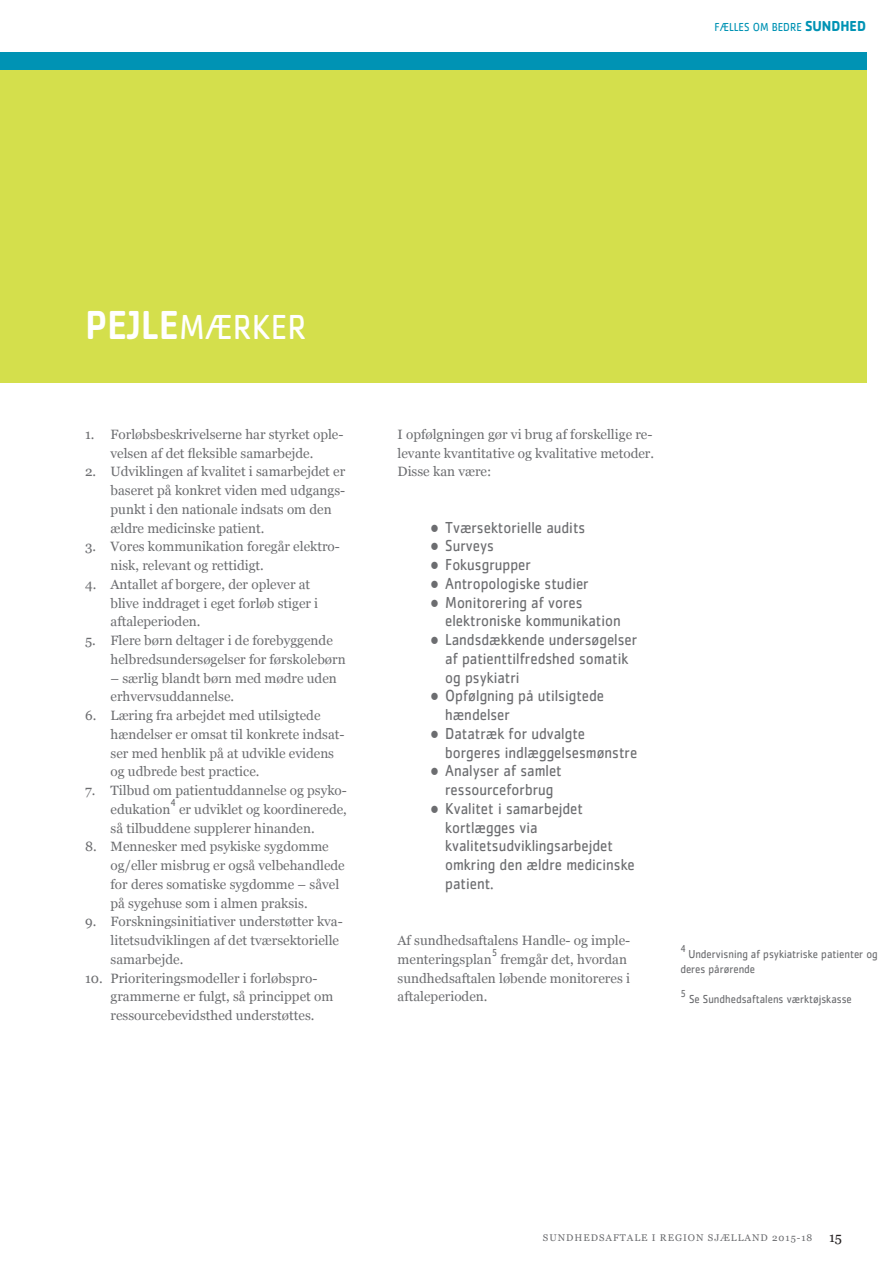
<style>
.page{position:relative;width:893px;height:1263px;background:#fff}
.page>*{position:absolute;margin:0;border:0;box-sizing:border-box;transform-origin:0 0}
.t1{font:36px "Cachet Std";color:#fff;scale:.9 1}
.t2{font:16.5px/18.8px "Cachet Std";color:#6c6d70;scale:.9 1}
.t3{font:13.5px/18.8px "Georgia";color:#6c6d70}
.t4{font:12px/15px "Cachet Std";color:#6c6d70;scale:.9 1}
.t5{font:12px "Cachet Std";color:#0093b4;scale:.9 1}
.t6{font:10.5px "Cachet Std";color:#6c6d70;scale:.9 1}
.t7{font:9.75px "Georgia";letter-spacing:.1em;color:#6c6d70}
.s1{font-weight:700;font-size:15px}
.s2{font-weight:500;font-size:42px}
.s3{font-family:"Georgia Pro"}
.s4{font-size:13.5px;color:#231f20}
</style>
<div class="page">
<div style="left:0;top:69px;width:866px;height:314px;background:#d4df4c"></div>
<div style="left:0;top:52px;width:866px;height:17px;background:#0093b4"></div>
<p class="t5" style="left:714px;top:20px;width:170px">FÆLLES OM BEDRE <span class="s1">SUNDHED</span></p>
<h1 class="t1" style="left:85px;top:306px;width:247px"><span class="s2">PEJLE</span>MÆRKER</h1>
<p class="t3" style="left:85px;top:425px;width:260px;text-align:center">1. Forløbsbeskrivelserne har styrket ople&shy;velsen af det fleksible samarbejde.</p>
<p class="t3" style="left:111px;top:463px;width:236px;text-indent:-26px">2. Udviklingen af kvalitet i samarbejdet er baseret på konkret viden med udgangs&shy;punkt i den nationale indsats om den ældre medicinske patient.</p>
<p class="t3" style="left:111px;top:538px;width:231px;text-indent:-26px">3. Vores kommunikation foregår elektro&shy;nisk, relevant og rettidigt.</p>
<p class="t3" style="left:111px;top:575px;width:209px;text-indent:-26px">4. Antallet af borgere, der oplever at blive inddraget i eget forløb stiger i aftaleperioden.</p>
<p class="t3" style="left:111px;top:631px;width:237px;text-indent:-26px">5. Flere børn deltager i de forebyggende helbredsundersøgelser for førskolebørn</p>
<p class="t3" style="left:111px;top:669px;width:228px">– særlig blandt børn med mødre uden erhvervsuddannelse.</p>
<p class="t3" style="left:111px;top:706px;width:236px;text-indent:-26px">6. Læring fra arbejdet med utilsigtede hændelser er omsat til konkrete indsat&shy;ser med henblik på at udvikle evidens og udbrede best practice.</p>
<p class="t3" style="left:111px;top:781px;width:238px;text-indent:-26px">7. Tilbud om patientuddannelse og psyko&shy;edukation</p>
<p class="t6" style="left:170px;top:796px;width:7px">4</p>
<p class="t3" style="left:111px;top:800px;width:238px;text-indent:68px">er udviklet og koordinerede, så tilbuddene supplerer hinanden.</p>
<p class="t3" style="left:111px;top:838px;width:236px;text-indent:-26px">8. Mennesker med psykiske sygdomme og/eller misbrug er også velbehandlede for deres somatiske sygdomme – såvel på sygehuse som i almen praksis.</p>
<p class="t3" style="left:111px;top:913px;width:234px;text-indent:-26px">9. Forskningsinitiativer understøtter kva&shy;litetsudviklingen af det tværsektorielle samarbejde.</p>
<p class="t3" style="left:111px;top:969px;width:224px;text-indent:-26px">10. Prioriteringsmodeller i forløbspro&shy;grammerne er fulgt, så princippet om ressourcebevidsthed understøttes.</p>
<p class="t3" style="left:398px;top:425px;width:258px;text-align:justify">I opfølgningen gør vi brug af forskellige re&shy;levante kvantitative og kvalitative metoder.<br>Disse kan være:</p>
<p class="t2" style="left:430px;top:517px;width:174px"><span class="s3">●</span> Tværsektorielle audits</p>
<p class="t2" style="left:430px;top:536px;width:72px"><span class="s3">●</span> Surveys</p>
<p class="t2" style="left:430px;top:555px;width:113px"><span class="s3">●</span> Fokusgrupper</p>
<p class="t2" style="left:430px;top:574px;width:178px"><span class="s3">●</span> Antropologiske studier</p>
<p class="t2" style="left:445px;top:592px;width:196px;text-indent:-15px"><span class="s3">●</span> Monitorering af vores elektroniske kommunikation</p>
<p class="t2" style="left:445px;top:630px;width:215px;text-indent:-15px"><span class="s3">●</span> Landsdækkende undersøgelser af patienttilfredshed somatik og psykiatri</p>
<p class="t2" style="left:445px;top:686px;width:178px;text-indent:-15px"><span class="s3">●</span> Opfølgning på utilsigtede hændelser</p>
<p class="t2" style="left:445px;top:724px;width:215px;text-indent:-15px"><span class="s3">●</span> Datatræk for udvalgte borgeres indlæggelsesmønstre</p>
<p class="t2" style="left:430px;top:761px;width:148px;text-align:center"><span class="s3">●</span> Analyser af samlet ressourceforbrug</p>
<p class="t2" style="left:445px;top:799px;width:212px;text-indent:-15px"><span class="s3">●</span> Kvalitet i samarbejdet kortlægges via kvalitetsudviklingsarbejdet omkring den ældre medicinske patient.</p>
<p class="t3" style="left:398px;top:931px;width:234px">Af sundhedsaftalens Handle- og imple&shy;menteringsplan</p>
<p class="t6" style="left:492px;top:946px;width:8px">5</p>
<p class="t3" style="left:398px;top:950px;width:234px;text-indent:103px">fremgår det, hvordan sundhedsaftalen løbende monitoreres i aftaleperioden.</p>
<p class="t6" style="left:680px;top:942px;width:7px">4</p>
<p class="t4" style="left:680px;top:946px;width:221px;text-indent:8px">Undervisning af psykiatriske patienter og deres pårørende</p>
<p class="t6" style="left:680px;top:987px;width:8px">5</p>
<p class="t4" style="left:689px;top:991px;width:182px">Se Sundhedsaftalens værktøjskasse</p>
<p class="t7" style="left:543px;top:1232px;width:300px">SUNDHEDSAFTALE I REGION SJÆLLAND 2015-18 <span class="s4">15</span></p>
</div>
